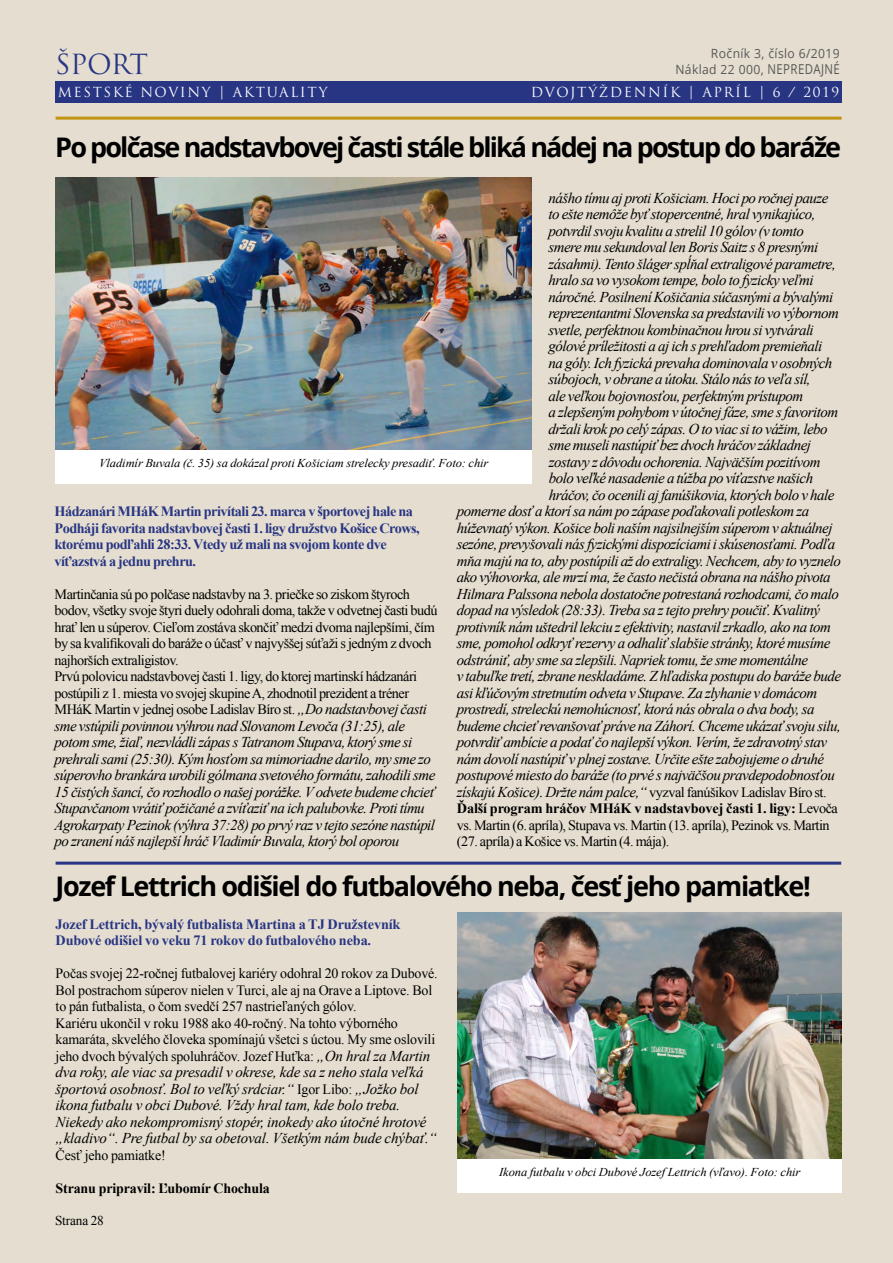
<style>
.page{position:relative;width:893px;height:1263px;background:#e5ded0}
.page>*{position:absolute;margin:0;border:0;box-sizing:border-box;transform-origin:0 0}
.t1{font:700 27px "Open Sans";letter-spacing:-.07em;color:#000}
.t2{font:700 27px "Open Sans";letter-spacing:-.05em;color:#000}
.t3{font:27px "Trajan Pro";letter-spacing:-.03em;color:#283583}
.t4{font:italic 15px/16.5px "Times New Roman";letter-spacing:-.035em;color:#000}
.t5{font:italic 15px/16.5px "Times New Roman";letter-spacing:-.01em;color:#000}
.t6{font:14.25px/16.5px "Times New Roman";letter-spacing:-.035em;color:#000}
.t7{font:14.25px/16.5px "Times New Roman";letter-spacing:-.01em;color:#000}
.t8{font:700 14.25px/16.5px "Times New Roman";letter-spacing:-.035em;color:#283583}
.t9{font:700 14.25px/16.5px "Times New Roman";letter-spacing:-.01em;color:#283583}
.t10{font:700 14.25px "Times New Roman";letter-spacing:-.01em;color:#000}
.t11{font:13.5px "Trajan Pro";letter-spacing:.12em;color:#fff}
.t12{font:13.5px "Times New Roman";letter-spacing:-.01em;color:#000}
.t13{font:12.75px/16.2px "Open Sans";letter-spacing:.03em;color:#575756;text-align:right;scale:.96 1}
.t14{font:italic 12px "Times New Roman";letter-spacing:-.01em;color:#000;scale:1.05 1}
.s1{font-size:13.65px}
.s2{font-style:normal;font-size:14.25px}
.s3{font-weight:700}
.s4{font-style:italic;font-size:15px}
</style>
<div class="page">
<hr style="left:56px;top:117px;width:786px;height:3px;background:#c39411">
<div style="left:56px;top:82px;width:786px;height:21px;background:#283583"></div>
<img style="left:56px;top:178px;width:475px;height:272px">
<img style="left:458px;top:912px;width:384px;height:248px">
<div style="left:56px;top:450px;width:476px;height:33px;background:#fff"></div>
<div style="left:458px;top:1160px;width:384px;height:33px;background:#fff"></div>
<hr style="left:56px;top:862px;width:785px;height:3px;background:#283583">
<h1 class="t3" style="left:55px;top:47px;width:94px">ŠPORT</h1>
<p class="t13" style="left:675px;top:45px;width:173px">Ročník 3, číslo 6/2019<br>Náklad 22 000, <span class="s1">NEPREDAJNÉ</span></p>
<p class="t11" style="left:58px;top:84px;width:271px">MESTSKÉ NOVINY | AKTUALITY</p>
<p class="t11" style="left:531px;top:84px;width:310px">DVOJTÝŽDENNÍK | APRÍL | 6 / 2019</p>
<h1 class="t1" style="left:55px;top:128px;width:787px">Po polčase nadstavbovej časti stále bliká nádej na postup do baráže</h1>
<p class="t4" style="left:548px;top:189px;width:281px">nášho tímu aj proti Košiciam. Hoci po ročnej pauze</p>
<p class="t4" style="left:548px;top:205px;width:269px">to ešte nemôže byť stopercentné, hral vynikajúco,</p>
<p class="t4" style="left:548px;top:222px;width:257px">potvrdil svoju kvalitu a strelil 10 gólov (v tomto</p>
<p class="t4" style="left:548px;top:238px;width:271px">smere mu sekundoval len Boris Saitz s 8 presnými</p>
<p class="t4" style="left:548px;top:255px;width:289px">zásahmi). Tento šláger spĺňal extraligové parametre,</p>
<p class="t4" style="left:548px;top:271px;width:266px">hralo sa vo vysokom tempe, bolo to fyzicky veľmi</p>
<p class="t4" style="left:548px;top:288px;width:286px">náročné. Posilnení Košičania súčasnými a bývalými</p>
<p class="t4" style="left:548px;top:304px;width:292px">reprezentantmi Slovenska sa predstavili vo výbornom</p>
<p class="t4" style="left:548px;top:321px;width:267px">svetle, perfektnou kombinačnou hrou si vytvárali</p>
<p class="t4" style="left:548px;top:337px;width:275px">gólové príležitosti a aj ich s prehľadom premieňali</p>
<p class="t4" style="left:548px;top:354px;width:285px">na góly. Ich fyzická prevaha dominovala v osobných</p>
<p class="t4" style="left:548px;top:370px;width:264px">súbojoch, v obrane a útoku. Stálo nás to veľa síl,</p>
<p class="t4" style="left:548px;top:387px;width:256px">ale veľkou bojovnosťou, perfektným prístupom</p>
<p class="t4" style="left:548px;top:403px;width:291px">a zlepšeným pohybom v útočnej fáze, sme s favoritom</p>
<p class="t4" style="left:548px;top:420px;width:281px">držali krok po celý zápas. O to viac si to vážim, lebo</p>
<p class="t4" style="left:548px;top:436px;width:264px">sme museli nastúpiť bez dvoch hráčov základnej</p>
<p class="t4" style="left:549px;top:453px;width:273px">zostavy z dôvodu ochorenia. Najväčším pozitívom</p>
<p class="t4" style="left:549px;top:469px;width:266px">bolo veľké nasadenie a túžba po víťazstve našich</p>
<p class="t4" style="left:549px;top:486px;width:287px">hráčov, čo ocenili aj fanúšikovia, ktorých bolo v hale</p>
<p class="t4" style="left:457px;top:502px;width:354px">pomerne dosť a ktorí sa nám po zápase poďakovali potleskom za</p>
<p class="t4" style="left:457px;top:519px;width:377px">húževnatý výkon. Košice boli naším najsilnejším súperom v aktuálnej</p>
<p class="t4" style="left:457px;top:535px;width:380px">sezóne, prevyšovali nás fyzickými dispozíciami i skúsenosťami. Podľa</p>
<p class="t4" style="left:457px;top:552px;width:386px">mňa majú na to, aby postúpili až do extraligy. Nechcem, aby to vyznelo</p>
<p class="t4" style="left:457px;top:568px;width:375px">ako výhovorka, ale mrzí ma, že často nečistá obrana na nášho pivota</p>
<p class="t4" style="left:457px;top:585px;width:384px">Hilmara Palssona nebola dostatočne potrestaná rozhodcami, čo malo</p>
<p class="t4" style="left:457px;top:601px;width:365px">dopad na výsledok (28:33). Treba sa z tejto prehry poučiť. Kvalitný</p>
<p class="t4" style="left:457px;top:618px;width:376px">protivník nám uštedril lekciu z efektivity, nastavil zrkadlo, ako na tom</p>
<p class="t4" style="left:457px;top:634px;width:375px">sme, pomohol odkryť rezervy a odhaliť slabšie stránky, ktoré musíme</p>
<p class="t4" style="left:457px;top:651px;width:353px">odstrániť, aby sme sa zlepšili. Napriek tomu, že sme momentálne</p>
<p class="t4" style="left:457px;top:667px;width:386px">v tabuľke tretí, zbrane neskladáme. Z hľadiska postupu do baráže bude</p>
<p class="t4" style="left:457px;top:684px;width:362px">asi kľúčovým stretnutím odveta v Stupave. Za zlyhanie v domácom</p>
<p class="t4" style="left:457px;top:700px;width:359px">prostredí, streleckú nemohúcnosť, ktorá nás obrala o dva body, sa</p>
<p class="t4" style="left:457px;top:717px;width:385px">budeme chcieť revanšovať práve na Záhorí. Chceme ukázať svoju silu,</p>
<p class="t4" style="left:457px;top:733px;width:372px">potvrdiť ambície a podať čo najlepší výkon. Verím, že zdravotný stav</p>
<p class="t4" style="left:457px;top:750px;width:369px">nám dovolí nastúpiť v plnej zostave. Určite ešte zabojujeme o druhé</p>
<p class="t4" style="left:457px;top:766px;width:380px">postupové miesto do baráže (to prvé s najväčšou pravdepodobnosťou</p>
<p class="t4" style="left:457px;top:783px;width:371px">získajú Košice). Držte nám palce,“ <span class="s2">vyzval fanúšikov Ladislav Bíro st.</span></p>
<p class="t6" style="left:457px;top:800px;width:383px"><span class="s3">Ďalší program hráčov MHáK v nadstavbovej časti 1. ligy:</span> Levoča vs. Martin (6. apríla), Stupava vs. Martin (13. apríla), Pezinok vs. Martin (27. apríla) a Košice vs. Martin (4. mája).</p>
<p class="t14" style="left:99px;top:454px;width:372px">Vladimír Buvala (č. 35) sa dokázal proti Košiciam strelecky presadiť. Foto: chir</p>
<p class="t8" style="left:55px;top:503px;width:367px">Hádzanári MHáK Martin privítali 23. marca v športovej hale na Podháji favorita nadstavbovej časti 1. ligy družstvo Košice Crows, ktorému podľahli 28:33. Vtedy už mali na svojom konte dve víťazstvá a jednu prehru.</p>
<p class="t6" style="left:55px;top:585px;width:385px">Martinčania sú po polčase nadstavby na 3. priečke so ziskom štyroch bodov, všetky svoje štyri duely odohrali doma, takže v odvetnej časti budú hrať len u súperov. Cieľom zostáva skončiť medzi dvoma najlepšími, čím by sa kvalifikovali do baráže o účasť v najvyššej súťaži s jedným z dvoch najhorších extraligistov.<br>Prvú polovicu nadstavbovej časti 1. ligy, do ktorej martinskí hádzanári postúpili z 1. miesta vo svojej skupine A, zhodnotil prezident a tréner MHáK Martin v jednej osobe Ladislav Bíro st. <span class="s4">„Do nadstavbovej časti</span></p>
<p class="t4" style="left:55px;top:717px;width:382px">sme vstúpili povinnou výhrou nad Slovanom Levoča (31:25), ale potom sme, žiaľ, nezvládli zápas s Tatranom Stupava, ktorý sme si prehrali sami (25:30). Kým hosťom sa mimoriadne darilo, my sme zo súperovho brankára urobili gólmana svetového formátu, zahodili sme 15 čistých šancí, čo rozhodlo o našej porážke. V odvete budeme chcieť Stupavčanom vrátiť požičané a zvíťaziť na ich palubovke. Proti tímu Agrokarpaty Pezinok (výhra 37:28) po prvý raz v tejto sezóne nastúpil po zranení náš najlepší hráč Vladimír Buvala, ktorý bol oporou</p>
<h1 class="t2" style="left:56px;top:867px;width:757px">Jozef Lettrich odišiel do futbalového neba, česť jeho pamiatke!</h1>
<p class="t9" style="left:56px;top:915px;width:346px">Jozef Lettrich, bývalý futbalista Martina a TJ Družstevník<br>Dubové odišiel vo veku 71 rokov do futbalového neba.</p>
<p class="t7" style="left:56px;top:965px;width:384px">Počas svojej 22-ročnej futbalovej kariéry odohral 20 rokov za Dubové.<br>Bol postrachom súperov nielen v Turci, ale aj na Orave a Liptove. Bol to pán futbalista, o čom svedčí 257 nastrieľaných gólov.<br>Kariéru ukončil v roku 1988 ako 40-ročný. Na tohto výborného kamaráta, skvelého človeka spomínajú všetci s úctou. My sme oslovili jeho dvoch bývalých spoluhráčov. Jozef Huťka: <span class="s4">„On hral za Martin</span></p>
<p class="t5" style="left:56px;top:1063px;width:383px">dva roky, ale viac sa presadil v okrese, kde sa z neho stala veľká športová osobnosť. Bol to veľký srdciar.“ <span class="s2">Igor Libo:</span> „Jožko bol ikona futbalu v obci Dubové. Vždy hral tam, kde bolo treba.<br>Niekedy ako nekompromisný stopér, inokedy ako útočné hrotové „kladivo“. Pre futbal by sa obetoval. Všetkým nám bude chýbať.“</p>
<p class="t7" style="left:56px;top:1146px;width:112px">Česť jeho pamiatke!</p>
<p class="t10" style="left:56px;top:1178px;width:216px">Stranu pripravil: Ľubomír Chochula</p>
<p class="t12" style="left:55px;top:1211px;width:50px">Strana 28</p>
<p class="t14" style="left:499px;top:1164px;width:288px">Ikona futbalu v obci Dubové Jozef Lettrich (vľavo). Foto: chir</p>
</div>
